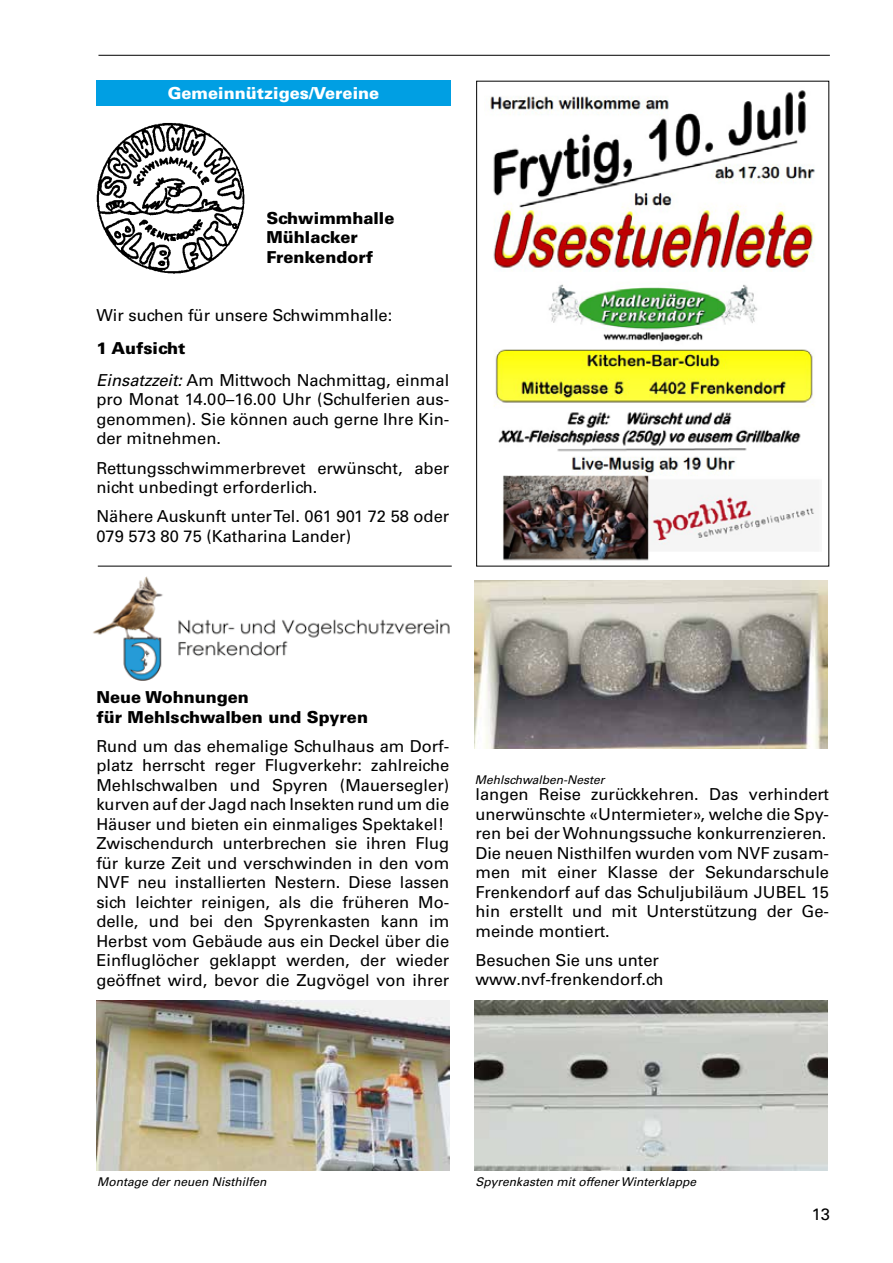
<style>
.page{position:relative;width:893px;height:1263px;background:#fff}
.page>*{position:absolute;margin:0;border:0;box-sizing:border-box;transform-origin:0 0}
.t1{font:16.5px/19.5px "Univers";color:#000}
.t2{font:900 16.5px/19.5px "Univers";color:#000}
.t3{font:900 16.5px "Univers";color:#fff}
.t4{font:italic 12px "Univers";color:#000}
.s1{font-weight:900}
.s2{font-style:italic}
</style>
<div class="page">
<hr style="left:98px;top:55px;width:732px;height:1px;background:#000">
<div style="left:96px;top:81px;width:355px;height:25px;background:#009fe3"></div>
<img style="left:93px;top:576px;width:357px;height:105px">
<img style="left:96px;top:1000px;width:353px;height:170px">
<img style="left:475px;top:1001px;width:353px;height:169px">
<img style="left:475px;top:580px;width:353px;height:168px">
<hr style="left:98px;top:566px;width:354px;height:1px;background:#000">
<img style="left:96px;top:122px;width:149px;height:152px">
<img style="left:490px;top:90px;width:325px;height:471px">
<p class="t3" style="left:168px;top:83px;width:213px">Gemeinnütziges/Vereine</p>
<p class="t2" style="left:266px;top:208px;width:130px">Schwimmhalle<br>Mühlacker<br>Frenkendorf</p>
<p class="t1" style="left:96px;top:306px;width:297px">Wir suchen für unsere Schwimmhalle:</p>
<p class="t1" style="left:96px;top:332px;width:354px;line-height:32.2px"><span class="s1">1 Aufsicht<br></span><span class="s2">Einsatzzeit:</span> Am Mittwoch Nachmittag, einmal</p>
<p class="t1" style="left:96px;top:390px;width:354px;text-align:justify">pro Monat 14.00–16.00 Uhr (Schulferien aus&shy;genommen). Sie können auch gerne Ihre Kin&shy;der mitnehmen.</p>
<p class="t1" style="left:96px;top:458px;width:354px">Rettungsschwimmerbrevet erwünscht, aber nicht unbedingt erforderlich.</p>
<p class="t1" style="left:96px;top:507px;width:354px">Nähere Auskunft unter Tel. 061 901 72 58 oder<br>079 573 80 75 (Katharina Lander)</p>
<p class="t2" style="left:96px;top:687px;width:273px">Neue Wohnungen<br>für Mehlschwalben und Spyren</p>
<p class="t1" style="left:96px;top:736px;width:354px">Rund um das ehemalige Schulhaus am Dorf&shy;platz herrscht reger Flugverkehr: zahlreiche Mehlschwalben und Spyren (Mauersegler) kurven auf der Jagd nach Insekten rund um die Häuser und bieten ein einmaliges Spektakel!<br>Zwischendurch unterbrechen sie ihren Flug für kurze Zeit und verschwinden in den vom NVF neu installierten Nestern. Diese lassen sich leichter reinigen, als die früheren Mo&shy;delle, und bei den Spyrenkasten kann im Herbst vom Gebäude aus ein Deckel über die Einfluglöcher geklappt werden, der wieder geöffnet wird, bevor die Zugvögel von ihrer</p>
<p class="t4" style="left:475px;top:773px;width:131px">Mehlschwalben-Nester</p>
<p class="t1" style="left:475px;top:785px;width:355px">langen Reise zurückkehren. Das verhindert unerwünschte «Untermieter», welche die Spy&shy;ren bei der Wohnungssuche konkurrenzieren.<br>Die neuen Nisthilfen wurden vom NVF zusam&shy;men mit einer Klasse der Sekundarschule Frenkendorf auf das Schuljubiläum JUBEL 15 hin erstellt und mit Unterstützung der Ge&shy;meinde montiert.</p>
<p class="t1" style="left:475px;top:950px;width:190px">Besuchen Sie uns unter www.nvf-frenkendorf.ch</p>
<p class="t4" style="left:97px;top:1175px;width:171px">Montage der neuen Nisthilfen</p>
<p class="t4" style="left:475px;top:1175px;width:222px">Spyrenkasten mit offener Winterklappe</p>
<p class="t1" style="left:812px;top:1205px;width:20px">13</p>
</div>
